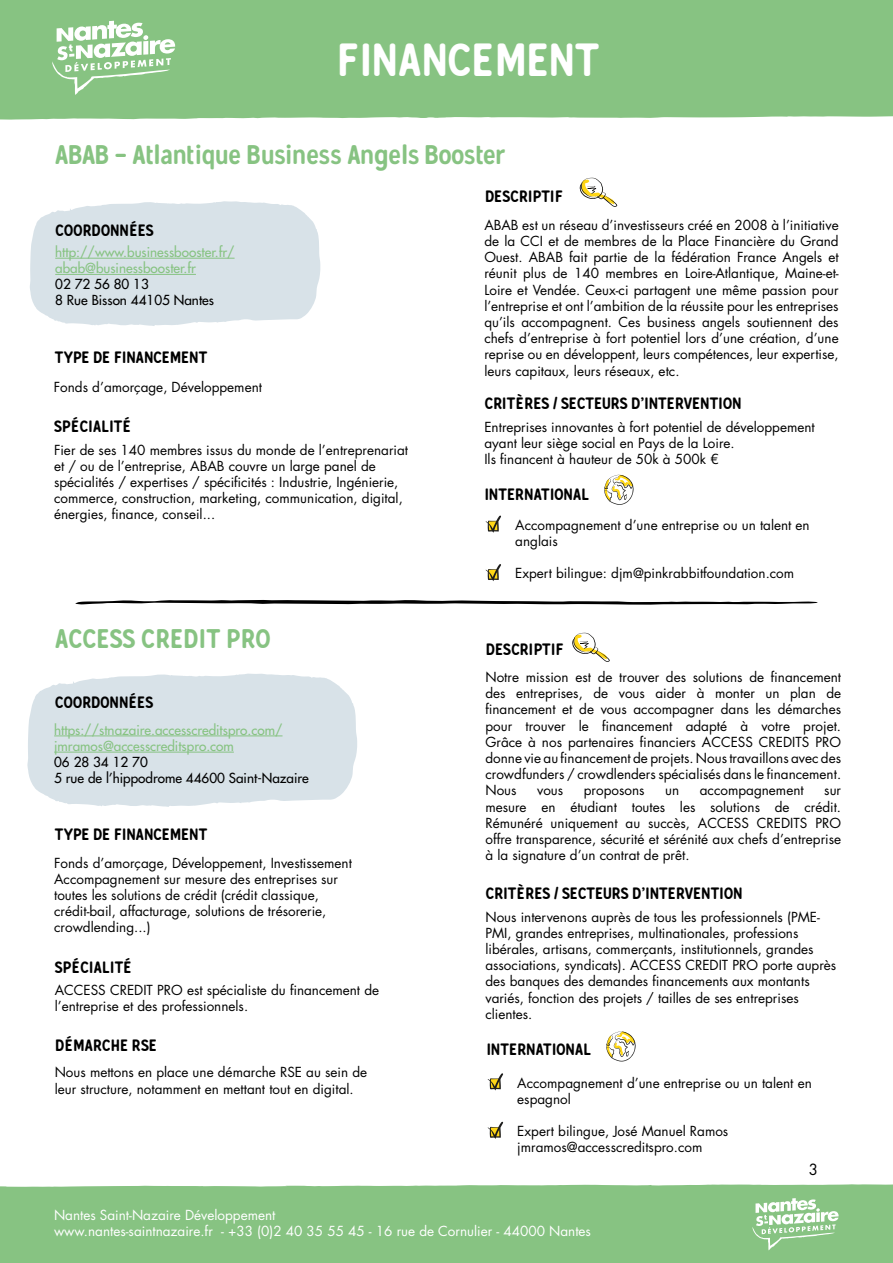
<style>
.page{position:relative;width:893px;height:1263px;background:#fff}
.page>*{position:absolute;margin:0;border:0;box-sizing:border-box;transform-origin:0 0}
.t1{font:46.5px "Gunnar";color:#fff}
.t2{font:27px "Gunnar";letter-spacing:-.01em;color:#87c382}
.t3{font:16.5px "Gunnar";color:#000}
.t4{font:15px "Futura Std";color:#000}
.t5{font:13.5px/16.2px "Futura Std";color:#000}
.t6{font:500 13.5px/16.2px "Futura Std";color:#87c382}
.t7{font:13.5px/16.2px "Futura Std";color:#fff}
.t8{font:500 13.5px/16.2px "Futura Std";color:#000}
</style>
<div class="page">
<div style="left:0;top:1184px;width:893px;height:79px;background:#87c382"></div>
<svg style="left:752px;top:1198px;width:87px;height:52px"></svg>
<svg style="left:75px;top:600px;width:743px;height:5px"></svg>
<svg style="left:30px;top:201px;width:290px;height:125px;background:#dbe4e9"></svg>
<hr style="left:55px;top:258px;width:180px;height:1px;background:#87c382">
<hr style="left:55px;top:274px;width:141px;height:1px;background:#87c382">
<svg style="left:604px;top:475px;width:30px;height:30px"></svg>
<svg style="left:485px;top:516px;width:16px;height:17px"></svg>
<svg style="left:485px;top:564px;width:16px;height:17px"></svg>
<svg style="left:580px;top:178px;width:37px;height:29px"></svg>
<div style="left:0;top:0;width:893px;height:120px;background:#87c382"></div>
<svg style="left:52px;top:21px;width:123px;height:74px"></svg>
<svg style="left:27px;top:673px;width:330px;height:134px;background:#dbe4e9"></svg>
<hr style="left:54px;top:735px;width:228px;height:1px;background:#87c382">
<hr style="left:54px;top:752px;width:180px;height:1px;background:#87c382">
<svg style="left:572px;top:633px;width:38px;height:29px"></svg>
<svg style="left:606px;top:1031px;width:30px;height:30px"></svg>
<svg style="left:488px;top:1073px;width:15px;height:17px"></svg>
<svg style="left:488px;top:1122px;width:15px;height:17px"></svg>
<h1 class="t1" style="left:336px;top:31px;width:265px">FINANCEMENT</h1>
<h2 class="t2" style="left:55px;top:137px;width:452px">ABAB - Atlantique Business Angels Booster</h2>
<p class="t3" style="left:55px;top:220px;width:100px">COORDONNÉES</p>
<p class="t6" style="left:55px;top:244px;width:181px">http://www.businessbooster.fr/ abab@businessbooster.fr</p>
<p class="t8" style="left:55px;top:276px;width:160px">02 72 56 80 13<br>8 Rue Bisson 44105 Nantes</p>
<p class="t3" style="left:55px;top:347px;width:154px">TYPE DE FINANCEMENT</p>
<p class="t5" style="left:54px;top:379px;width:210px">Fonds d’amorçage, Développement</p>
<p class="t3" style="left:54px;top:416px;width:79px">SPÉCIALITÉ</p>
<p class="t5" style="left:54px;top:442px;width:356px">Fier de ses 140 membres issus du monde de l’entreprenariat et / ou de l’entreprise, ABAB couvre un large panel de spécialités / expertises / spécificités : Industrie, Ingénierie, commerce, construction, marketing, communication, digital, énergies, finance, conseil...</p>
<h2 class="t2" style="left:55px;top:621px;width:217px">ACCESS CREDIT PRO</h2>
<p class="t3" style="left:55px;top:692px;width:100px">COORDONNÉES</p>
<p class="t6" style="left:54px;top:721px;width:230px">https://stnazaire.accesscreditspro.com/ jmramos@accesscreditspro.com</p>
<p class="t8" style="left:54px;top:754px;width:256px">06 28 34 12 70<br>5 rue de l’hippodrome 44600 Saint-Nazaire</p>
<p class="t3" style="left:55px;top:824px;width:154px">TYPE DE FINANCEMENT</p>
<p class="t5" style="left:54px;top:855px;width:299px">Fonds d’amorçage, Développement, Investissement Accompagnement sur mesure des entreprises sur toutes les solutions de crédit (crédit classique, crédit-bail, affacturage, solutions de trésorerie, crowdlending...)</p>
<p class="t3" style="left:55px;top:957px;width:79px">SPÉCIALITÉ</p>
<p class="t5" style="left:55px;top:982px;width:326px">ACCESS CREDIT PRO est spécialiste du financement de l’entreprise et des professionnels.</p>
<p class="t3" style="left:55px;top:1035px;width:104px">DÉMARCHE RSE</p>
<p class="t5" style="left:55px;top:1064px;width:314px">Nous mettons en place une démarche RSE au sein de leur structure, notamment en mettant tout en digital.</p>
<p class="t3" style="left:485px;top:186px;width:80px">DESCRIPTIF</p>
<p class="t5" style="left:484px;top:217px;width:356px;text-align:justify">ABAB est un réseau d’investisseurs créé en 2008 à l’initiative de la CCI et de membres de la Place Financière du Grand Ouest. ABAB fait partie de la fédération France Angels et réunit plus de 140 membres en Loire-Atlantique, Maine-et-Loire et Vendée. Ceux-ci partagent une même passion pour l’entreprise et ont l’ambition de la réussite pour les entreprises qu’ils accompagnent. Ces business angels soutiennent des chefs d’entreprise à fort potentiel lors d’une création, d’une reprise ou en développent, leurs compétences, leur expertise, leurs capitaux, leurs réseaux, etc.</p>
<p class="t3" style="left:484px;top:393px;width:259px">CRITÈRES / SECTEURS D’INTERVENTION</p>
<p class="t5" style="left:484px;top:419px;width:332px">Entreprises innovantes à fort potentiel de développement ayant leur siège social en Pays de la Loire.<br>Ils financent à hauteur de 50k à 500k €</p>
<p class="t3" style="left:484px;top:484px;width:106px">INTERNATIONAL</p>
<p class="t5" style="left:515px;top:517px;width:296px">Accompagnement d’une entreprise ou un talent en anglais</p>
<p class="t5" style="left:515px;top:565px;width:280px">Expert bilingue: djm@pinkrabbitfoundation.com</p>
<p class="t3" style="left:486px;top:639px;width:80px">DESCRIPTIF</p>
<p class="t5" style="left:485px;top:669px;width:357px;text-align:justify">Notre mission est de trouver des solutions de financement des entreprises, de vous aider à monter un plan de financement et de vous accompagner dans les démarches pour trouver le financement adapté à votre projet.<br>Grâce à nos partenaires financiers ACCESS CREDITS PRO donne vie au financement de projets. Nous travaillons avec des crowdfunders / crowdlenders spécialisés dans le financement.<br>Nous</p>
<p class="t5" style="left:537px;top:782px;width:28px">vous</p>
<p class="t5" style="left:584px;top:782px;width:62px">proposons</p>
<p class="t5" style="left:665px;top:782px;width:16px">un</p>
<p class="t5" style="left:700px;top:782px;width:105px">accompagnement</p>
<p class="t5" style="left:485px;top:782px;width:357px;text-align:justify;text-indent:339px">sur mesure en étudiant toutes les solutions de crédit.<br>Rémunéré uniquement au succès, ACCESS CREDITS PRO offre transparence, sécurité et sérénité aux chefs d’entreprise à la signature d’un contrat de prêt.</p>
<p class="t3" style="left:485px;top:883px;width:259px">CRITÈRES / SECTEURS D’INTERVENTION</p>
<p class="t5" style="left:485px;top:909px;width:352px">Nous intervenons auprès de tous les professionnels (PME-PMI, grandes entreprises, multinationales, professions libérales, artisans, commerçants, institutionnels, grandes associations, syndicats). ACCESS CREDIT PRO porte auprès des banques des demandes financements aux montants variés, fonction des projets / tailles de ses entreprises clientes.</p>
<p class="t3" style="left:486px;top:1039px;width:106px">INTERNATIONAL</p>
<p class="t5" style="left:517px;top:1074px;width:296px">Accompagnement d’une entreprise ou un talent en espagnol</p>
<p class="t5" style="left:517px;top:1123px;width:213px">Expert bilingue, José Manuel Ramos jmramos@accesscreditspro.com</p>
<p class="t4" style="left:809px;top:1160px;width:11px">3</p>
<p class="t7" style="left:54px;top:1207px;width:538px">Nantes Saint-Nazaire Développement<br>www.nantes-saintnazaire.fr - +33 (0)2 40 35 55 45 - 16 rue de Cornulier - 44000 Nantes</p>
</div>
